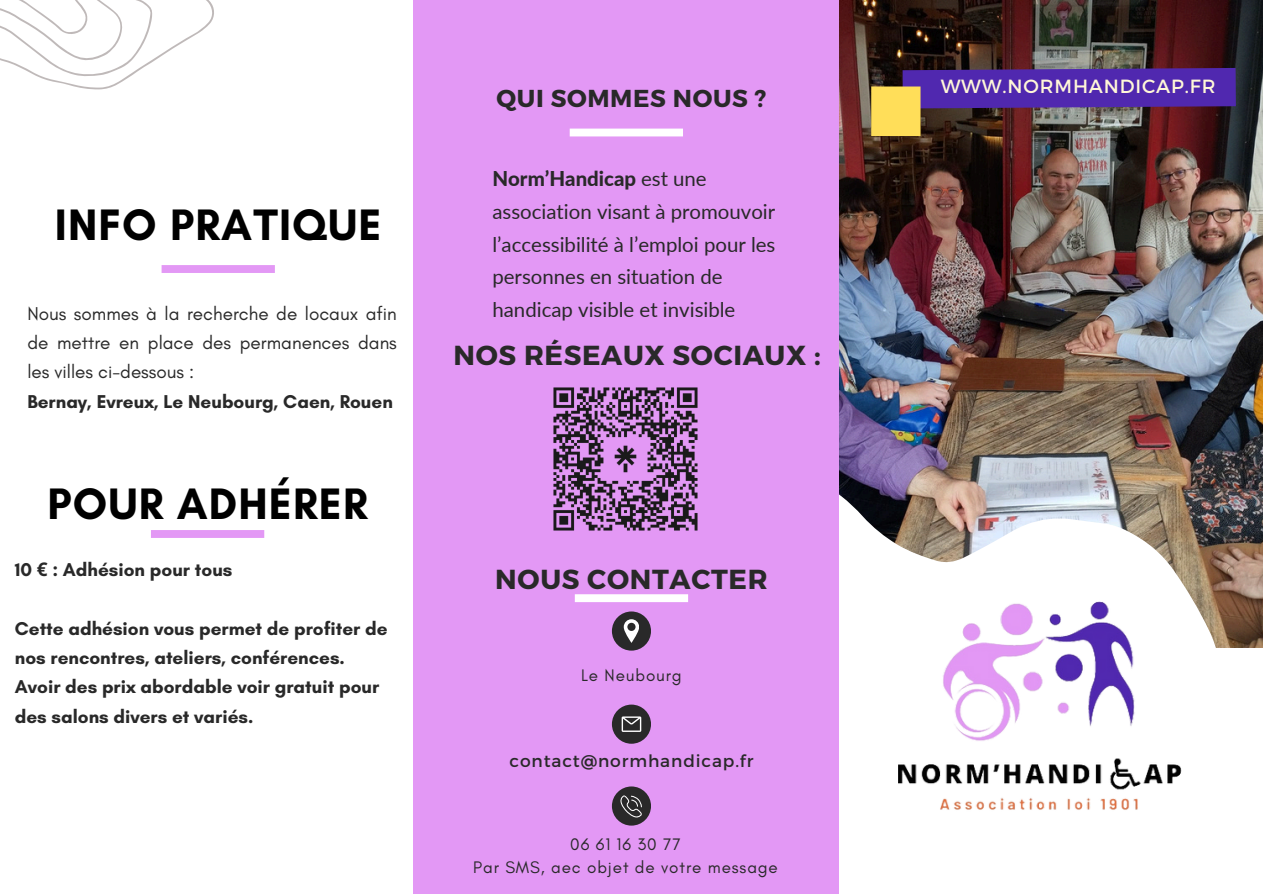
<style>
.page{position:relative;width:1263px;height:894px;background:#fff}
.page>*{position:absolute;margin:0;border:0;box-sizing:border-box;transform-origin:0 0}
.t1{font:700 44.85px "Glacial Indifference";letter-spacing:.025em;color:#000}
.t2{font:700 27.45px "Montserrat";letter-spacing:.025em;color:#292929}
.t3{font:700 24.45px "Montserrat";letter-spacing:.025em;color:#292929}
.t4{font:20.4px/32.7px "Lato";color:#292929}
.t5{font:19.05px "Montserrat";letter-spacing:.045em;color:#fff7d8}
.t6{font:700 18.9px/29.2px "Glacial Indifference";color:#292929}
.t7{font:18.9px/29.2px "Glacial Indifference";color:#292929}
.t8{font:17.1px "Glacial Indifference";letter-spacing:.05em;color:#292929}
.t9{font:17.1px "Montserrat";letter-spacing:.05em;color:#292929}
.s1{font-weight:700}
.s2{font-family:"Noto Sans"}
.s3{font-weight:800}
</style>
<div class="page">
<img style="left:838px;top:0;width:425px;height:305px">
<img style="left:838px;top:305px;width:425px;height:588px">
<div style="left:413px;top:0;width:425px;height:893px;background:#e398f5"></div>
<div style="left:570px;top:128px;width:113px;height:8px;background:#fff"></div>
<svg style="left:0;top:0;width:214px;height:90px"></svg>
<div style="left:575px;top:594px;width:113px;height:8px;background:#fff"></div>
<div style="left:612px;top:611px;width:39px;height:39px;background:#292929;border-radius:50%"></div>
<svg style="left:624px;top:619px;width:15px;height:23px"></svg>
<div style="left:612px;top:704px;width:39px;height:39px;background:#292929;border-radius:50%"></div>
<svg style="left:622px;top:716px;width:19px;height:15px"></svg>
<div style="left:612px;top:786px;width:39px;height:39px;background:#292929;border-radius:50%"></div>
<svg style="left:620px;top:795px;width:22px;height:22px"></svg>
<svg style="left:864px;top:49px;width:399px;height:79px"></svg>
<div style="left:871px;top:86px;width:49px;height:50px;background:#ffde59"></div>
<div style="left:162px;top:265px;width:113px;height:8px;background:#e398f5"></div>
<div style="left:151px;top:530px;width:113px;height:7px;background:#e398f5"></div>
<img style="left:895px;top:591px;width:297px;height:232px">
<img style="left:553px;top:387px;width:145px;height:144px">
<p class="t1" style="left:55px;top:198px;width:328px">INFO PRATIQUE</p>
<h2 class="t7" style="left:27px;top:298px;width:371px">Nous sommes à la recherche de locaux afin de mettre en place des permanences dans les villes ci-dessous :<br><span class="s1">Bernay, Evreux, Le Neubourg, Caen, Rouen</span></h2>
<h1 class="t1" style="left:47px;top:476px;width:322px">POUR ADHÉRER</h1>
<p class="t6" style="left:15px;top:555px;width:219px">10 <span class="s2">€</span> : Adhésion pour tous</p>
<h2 class="t6" style="left:15px;top:613px;width:374px">Cette adhésion vous permet de profiter de nos rencontres, ateliers, conférences.<br>Avoir des prix abordable voir gratuit pour des salons divers et variés.</h2>
<h6 class="t3" style="left:496px;top:83px;width:271px">QUI SOMMES NOUS ?</h6>
<h1 class="t4" style="left:492px;top:162px;width:285px"><span class="s3">Norm’Handicap</span> est une association visant à promouvoir l’accessibilité à l’emploi pour les personnes en situation de handicap visible et invisible</h1>
<p class="t2" style="left:453px;top:337px;width:369px">NOS RÉSEAUX SOCIAUX :</p>
<p class="t2" style="left:495px;top:561px;width:274px">NOUS CONTACTER</p>
<h5 class="t8" style="left:581px;top:664px;width:102px">Le Neubourg</h5>
<p class="t9" style="left:509px;top:749px;width:245px">contact@normhandicap.fr</p>
<h5 class="t8" style="left:570px;top:833px;width:112px">06 61 16 30 77</h5>
<h3 class="t8" style="left:473px;top:856px;width:306px">Par SMS, aec objet de votre message</h3>
<h6 class="t5" style="left:941px;top:74px;width:276px">WWW.NORMHANDICAP.FR</h6>
</div>
